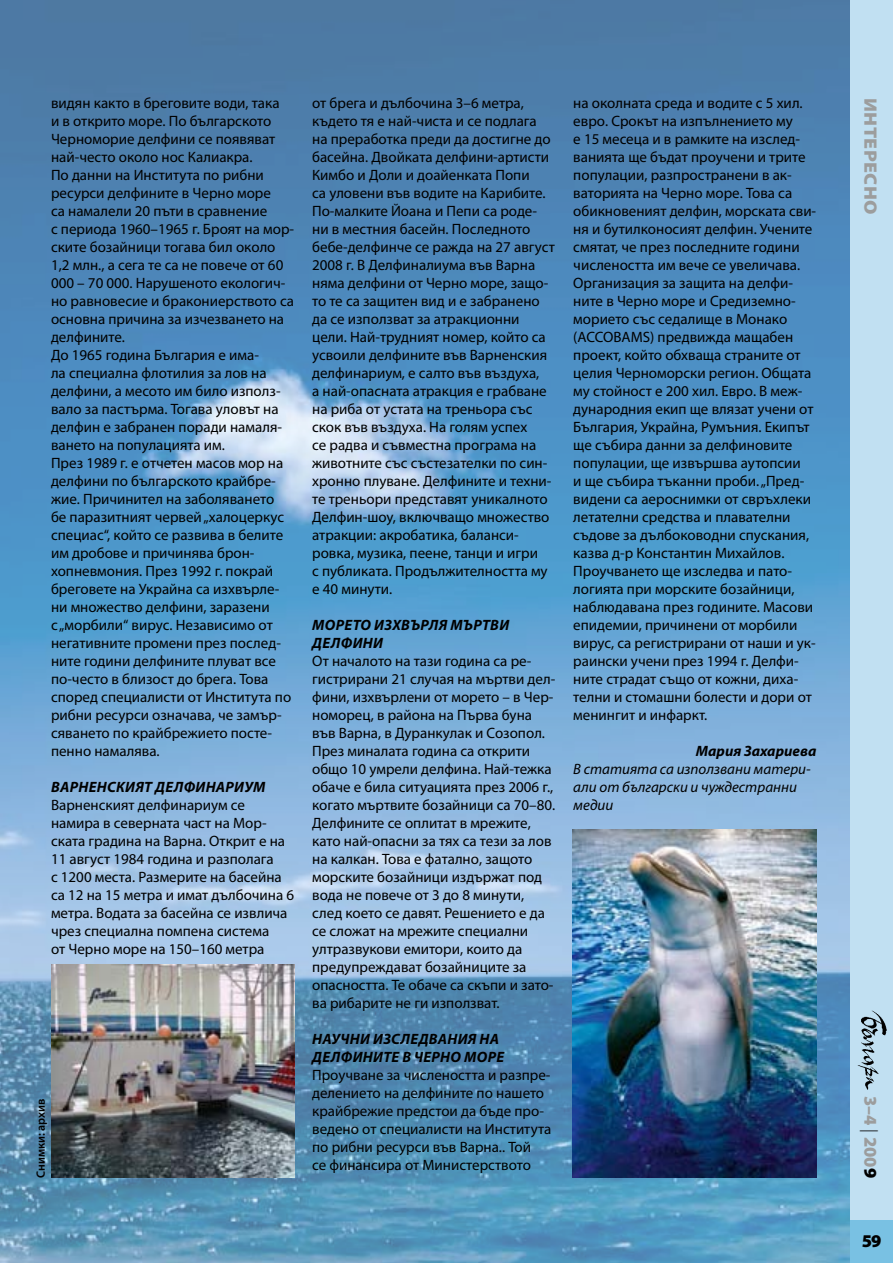
<style>
.page{position:relative;width:893px;height:1263px;background:#fff}
.page>*{position:absolute;margin:0;border:0;box-sizing:border-box;transform-origin:0 0}
.t1{font:900 18px "Myriad Pro";letter-spacing:.01em;color:#9c9d9d;scale:1.1 1}
.t2{font:900 18px "Myriad Pro";letter-spacing:.01em;color:#9c9d9d}
.t3{font:900 18px "Myriad Pro";color:#000}
.t4{font:15px/18px "Myriad Pro";color:#000}
.t5{font:italic 700 15px "Myriad Pro";letter-spacing:.015em;color:#000}
.t6{font:italic 15px/18px "Myriad Pro";color:#000}
.t7{font:600 12px "Myriad Pro";color:#000}
.s1{font-weight:300;color:#000}
.s2{color:#000}
</style>
<div class="page">
<img style="left:0;top:0;width:850px;height:1263px">
<div style="left:850px;top:0;width:43px;height:1263px;background:#c1e0f2"></div>
<div style="left:850px;top:1220px;width:43px;height:43px;background:#79c1e3"></div>
<img style="left:857px;top:1010px;width:29px;height:80px">
<img style="left:572px;top:829px;width:245px;height:349px">
<img style="left:52px;top:964px;width:243px;height:214px">
<p class="t4" style="left:51px;top:94px;width:245px">видян както в бреговите води, така<br>и в открито море. По българското<br>Черноморие делфини се появяват най-често около нос Калиакра.<br>По данни на Института по рибни ресурси делфините в Черно море<br>са намалели 20 пъти в сравнение<br>с периода 1960–1965 г. Броят на мор&shy;ските бозайници тогава бил около<br>1,2 млн., а сега те са не повече от 60<br>000 – 70 000. Нарушеното екологич&shy;но равновесие и бракониерството са основна причина за изчезването на делфините.<br>До 1965 година България е има-<br>ла специална флотилия за лов на делфини, а месото им било използ&shy;вало за пастърма. Тогава уловът на делфин е забранен поради намаля&shy;ването на популацията им.<br>През 1989 г. е отчетен масов мор на делфини по българското крайбре&shy;жие. Причинител на заболяването<br>бе паразитният червей „халоцеркус специас“, който се развива в белите им дробове и причинява брон&shy;хопневмония. През 1992 г. покрай бреговете на Украйна са изхвърле&shy;ни множество делфини, заразени<br>с „морбили“ вирус. Независимо от негативните промени през послед&shy;ните години делфините плуват все по-често в близост до брега. Това според специалисти от Института по рибни ресурси означава, че замър&shy;сяването по крайбрежието посте&shy;пенно намалява.</p>
<p class="t5" style="left:51px;top:777px;width:20px">Варненски</p>
<p class="t5" style="left:135px;top:777px;width:71px">ятделфинари</p>
<p class="t5" style="left:244px;top:777px;width:21px">ум</p>
<p class="t4" style="left:51px;top:796px;width:245px">Варненският делфинариум се намира в северната част на Мор&shy;ската градина на Варна. Открит е на<br>11 август 1984 година и разполага<br>с 1200 места. Размерите на басейна са 12 на 15 метра и имат дълбочина 6 метра. Водата за басейна се извлича чрез специална помпена система<br>от Черно море на 150–160 метра</p>
<p class="t7" style="left:33px;top:1178px;width:81px;rotate:-90deg">Снимки: архив</p>
<p class="t4" style="left:312px;top:94px;width:244px">от брега и дълбочина 3–6 метра, където тя е най-чиста и се подлага на преработка преди да достигне до басейна. Двойката делфини-артисти<br>Кимбо и Доли и доайенката Попи<br>са уловени във водите на Карибите.<br>По-малките Йоана и Пепи са роде&shy;ни в местния басейн. Последното бебе-делфинче се ражда на 27 август<br>2008 г. В Делфиналиума във Варна няма делфини от Черно море, защо&shy;то те са защитен вид и е забранено да се използват за атракционни цели. Най-трудният номер, който са усвоили делфините във Варненския делфинариум, е салто във въздуха,<br>а най-опасната атракция е грабване на риба от устата на треньора със скок във въздуха. На голям успех<br>се радва и съвместна програма на животните със състезателки по син&shy;хронно плуване. Делфините и техни&shy;те треньори представят уникалното<br>Делфин-шоу, включващо множество атракции: акробатика, баланси&shy;ровка, музика, пеене, танци и игри<br>с публиката. Продължителността му е 40 минути.</p>
<p class="t5" style="left:312px;top:615px;width:23px">Морето</p>
<p class="t5" style="left:374px;top:615px;width:110px">изхвърля мъртви</p>
<p class="t5" style="left:312px;top:633px;width:52px">делфини</p>
<p class="t4" style="left:312px;top:652px;width:245px">От началото на тази година са ре&shy;гистрирани 21 случая на мъртви дел&shy;фини, изхвърлени от морето – в Чер&shy;номорец, в района на Първа буна във Варна, в Дуранкулак и Созопол.<br>През миналата година са открити общо 10 умрели делфина. Най-тежка обаче е била ситуацията през 2006 г., когато мъртвите бозайници са 70–80.<br>Делфините се оплитат в мрежите, като най-опасни за тях са тези за лов на калкан. Това е фатално, защото морските бозайници издържат под вода не повече от 3 до 8 минути, след което се давят. Решението е да се сложат на мрежите специални ултразвукови емитори, които да предупреждават бозайниците за опасността. Те обаче са скъпи и зато&shy;ва рибарите не ги използват.</p>
<p class="t5" style="left:312px;top:1029px;width:39px">Научни</p>
<p class="t5" style="left:373px;top:1029px;width:11px">изследвани</p>
<p class="t5" style="left:468px;top:1029px;width:22px">я на</p>
<p class="t5" style="left:312px;top:1047px;width:51px">делфините</p>
<p class="t5" style="left:402px;top:1047px;width:32px">в Черно</p>
<p class="t5" style="left:464px;top:1047px;width:12px">море</p>
<p class="t4" style="left:312px;top:1066px;width:241px">Проучване за числеността и разпре&shy;делението на делфините по нашето крайбрежие предстои да бъде про&shy;ведено от специалисти на Института по рибни ресурси във Варна.. Той<br>се финансира от Министерството</p>
<p class="t4" style="left:573px;top:94px;width:244px">на околната среда и водите с 5 хил. евро. Срокът на изпълнението му<br>е 15 месеца и в рамките на изслед&shy;ванията ще бъдат проучени и трите популации, разпространени в ак&shy;ваторията на Черно море. Това са обикновеният делфин, морската сви&shy;ня и бутилконосият делфин. Учените смятат, че през последните години числеността им вече се увеличава.<br>Организация за защита на делфи&shy;ните в Черно море и Средиземно&shy;морието със седалище в Монако (ACCOBAMS) предвижда мащабен проект, който обхваща страните от целия Черноморски регион. Общата му стойност е 200 хил. Евро. В меж&shy;дународния екип ще влязат учени от<br>България, Украйна, Румъния. Екипът ще събира данни за делфиновите популации, ще извършва аутопсии<br>и ще събира тъканни проби. „Пред&shy;видени са аероснимки от свръхлеки летателни средства и плавателни съдове за дълбоководни спускания, казва д-р Константин Михайлов.<br>Проучването ще изследва и пато&shy;логията при морските бозайници, наблюдавана през годините. Масови епидемии, причинени от морбили вирус, са регистрирани от наши и ук&shy;раински учени през 1994 г. Делфи&shy;ните страдат също от кожни, диха&shy;телни и стомашни болести и дори от менингит и инфаркт.</p>
<p class="t5" style="left:696px;top:741px;width:122px">Мария Захариева</p>
<p class="t6" style="left:573px;top:760px;width:239px">В статията са използвани матери&shy;али от български и чуждестранни медии</p>
<p class="t1" style="left:883px;top:98px;width:107px;rotate:90deg">Интересно</p>
<p class="t2" style="left:883px;top:1096px;width:83px;rotate:90deg">3–4 <span class="s1">|</span> 200<span class="s2">9</span></p>
<p class="t3" style="left:862px;top:1229px;width:21px">59</p>
</div>
